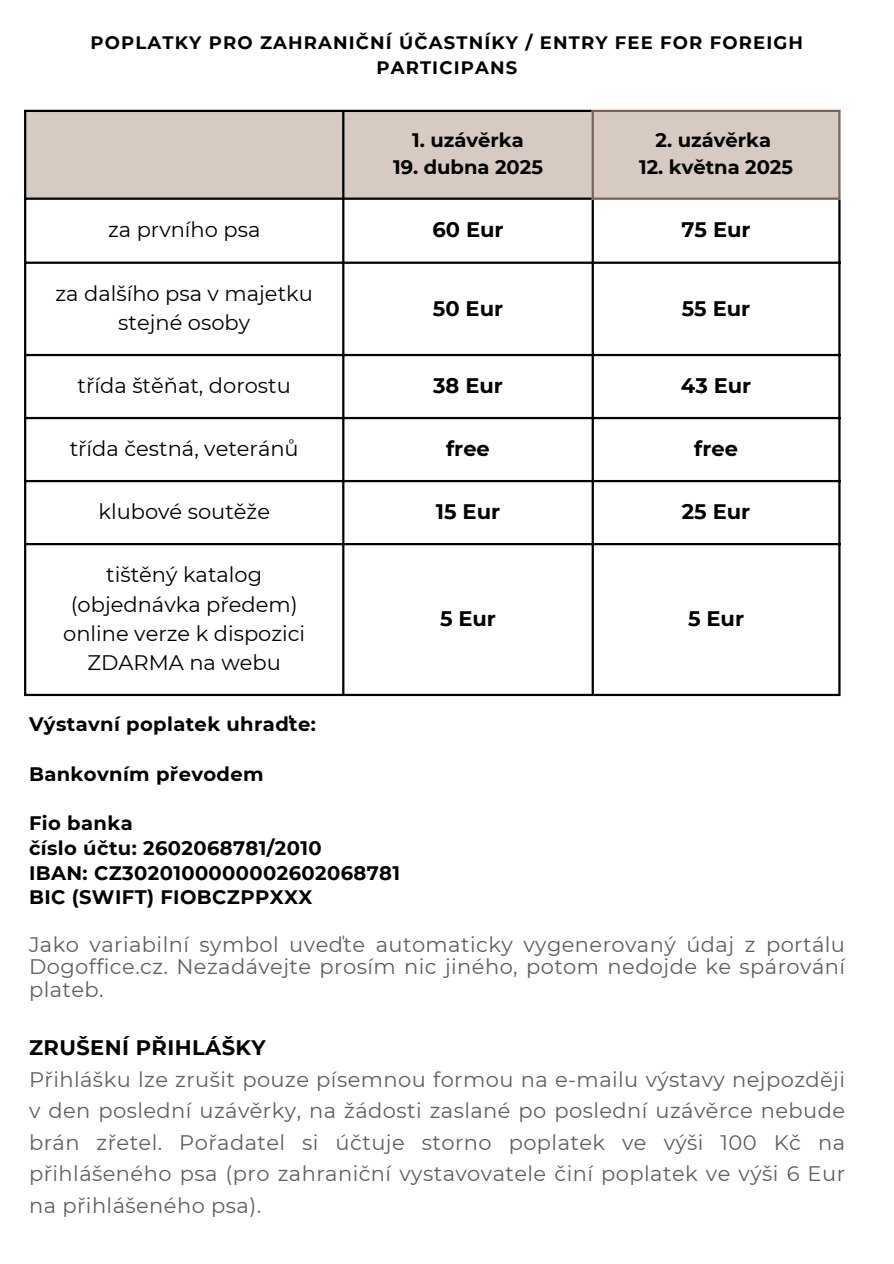
<style>
.page{position:relative;width:894px;height:1264px;background:#fff}
.page>*{position:absolute;margin:0;border:0;box-sizing:border-box;transform-origin:0 0}
.t1{font:21px/31.5px "Montserrat";letter-spacing:.02em;color:#5d6064;text-align:justify}
.t2{font:21px/29.2px "Montserrat";color:#000;text-align:center}
.t3{font:700 21px "Montserrat";color:#000}
.t4{font:700 19.5px/24.8px "Montserrat";letter-spacing:.02em;color:#000}
.t5{font:700 19.5px "Montserrat";color:#000}
.t6{font:700 18px/24.8px "Montserrat";letter-spacing:.065em;color:#000;text-align:center}
.s1{font-weight:700;color:#000}
</style>
<div class="page">
<div style="left:26px;top:112px;width:812px;height:85px;background:#d6cac2"></div>
<hr style="left:24px;top:112px;width:2px;height:581px;background:#000">
<hr style="left:342px;top:112px;width:2px;height:581px;background:#000">
<hr style="left:591px;top:200px;width:2px;height:493px;background:#000">
<hr style="left:838px;top:200px;width:2px;height:493px;background:#000">
<hr style="left:24px;top:110px;width:567px;height:2px;background:#000">
<hr style="left:24px;top:197px;width:567px;height:3px;background:#000">
<hr style="left:24px;top:261px;width:816px;height:3px;background:#000">
<hr style="left:24px;top:354px;width:816px;height:2px;background:#000">
<hr style="left:24px;top:417px;width:816px;height:2px;background:#000">
<hr style="left:24px;top:480px;width:816px;height:2px;background:#000">
<hr style="left:24px;top:543px;width:816px;height:2px;background:#000">
<hr style="left:24px;top:693px;width:816px;height:3px;background:#000">
<hr style="left:591px;top:112px;width:2px;height:85px;background:#7c6157">
<hr style="left:838px;top:112px;width:2px;height:85px;background:#7c6157">
<hr style="left:591px;top:110px;width:249px;height:2px;background:#7c6157">
<hr style="left:591px;top:197px;width:249px;height:3px;background:#7c6157">
<p class="t6" style="left:90px;top:30px;width:714px">POPLATKY PRO ZAHRANIČNÍ ÚČASTNÍKY / ENTRY FEE FOR FOREIGH<br>PARTICIPANS</p>
<p class="t5" style="left:412px;top:128px;width:113px">1. uzávěrka</p>
<p class="t5" style="left:393px;top:155px;width:151px">19. dubna 2025</p>
<p class="t5" style="left:655px;top:128px;width:117px">2. uzávěrka</p>
<p class="t5" style="left:639px;top:155px;width:155px">12. května 2025</p>
<p class="t2" style="left:108px;top:215px;width:154px">za prvního psa</p>
<p class="t3" style="left:432px;top:217px;width:73px">60 Eur</p>
<p class="t3" style="left:681px;top:217px;width:70px">75 Eur</p>
<p class="t2" style="left:55px;top:279px;width:259px">za dalšího psa v majetku stejné osoby</p>
<p class="t3" style="left:433px;top:295px;width:72px">50 Eur</p>
<p class="t3" style="left:681px;top:295px;width:70px">55 Eur</p>
<p class="t2" style="left:78px;top:371px;width:215px">třída štěňat, dorostu</p>
<p class="t3" style="left:433px;top:373px;width:71px">38 Eur</p>
<p class="t3" style="left:680px;top:373px;width:72px">43 Eur</p>
<p class="t2" style="left:70px;top:434px;width:230px">třída čestná, veteránů</p>
<p class="t3" style="left:446px;top:436px;width:45px">free</p>
<p class="t3" style="left:694px;top:436px;width:45px">free</p>
<p class="t2" style="left:98px;top:497px;width:173px">klubové soutěže</p>
<p class="t3" style="left:436px;top:499px;width:66px">15 Eur</p>
<p class="t3" style="left:681px;top:499px;width:70px">25 Eur</p>
<p class="t2" style="left:71px;top:560px;width:228px">tištěný katalog (objednávka předem)</p>
<p class="t2" style="left:63px;top:618px;width:243px">online verze k dispozici<br>ZDARMA na webu</p>
<p class="t3" style="left:440px;top:606px;width:57px">5 Eur</p>
<p class="t3" style="left:687px;top:606px;width:57px">5 Eur</p>
<h1 class="t4" style="left:29px;top:711px;width:288px">Výstavní poplatek uhraďte:</h1>
<h1 class="t4" style="left:29px;top:761px;width:236px">Bankovním převodem</h1>
<h1 class="t4" style="left:29px;top:810px;width:372px">Fio banka<br>číslo účtu: 2602068781/2010<br>IBAN: CZ3020100000002602068781<br>BIC (SWIFT) FIOBCZPPXXX</h1>
<h2 class="t1" style="left:29px;top:932px;width:817px;line-height:22.5px">Jako variabilní symbol uveďte automaticky vygenerovaný údaj z portálu Dogoffice.cz. Nezadávejte prosím nic jiného, potom nedojde ke spárování plateb.</h2>
<h2 class="t1" style="left:29px;top:1031px;width:817px;text-align:left"><span class="s1">ZRUŠENÍ PŘIHLÁŠKY<br></span>Přihlášku lze zrušit pouze písemnou formou na e-mailu výstavy nejpozději v den poslední uzávěrky, na žádosti zaslané po poslední uzávěrce nebude brán zřetel. Pořadatel si účtuje storno poplatek ve výši 100 Kč na přihlášeného psa (pro zahraniční vystavovatele činí poplatek ve výši 6 Eur na přihlášeného psa).</h2>
</div>
